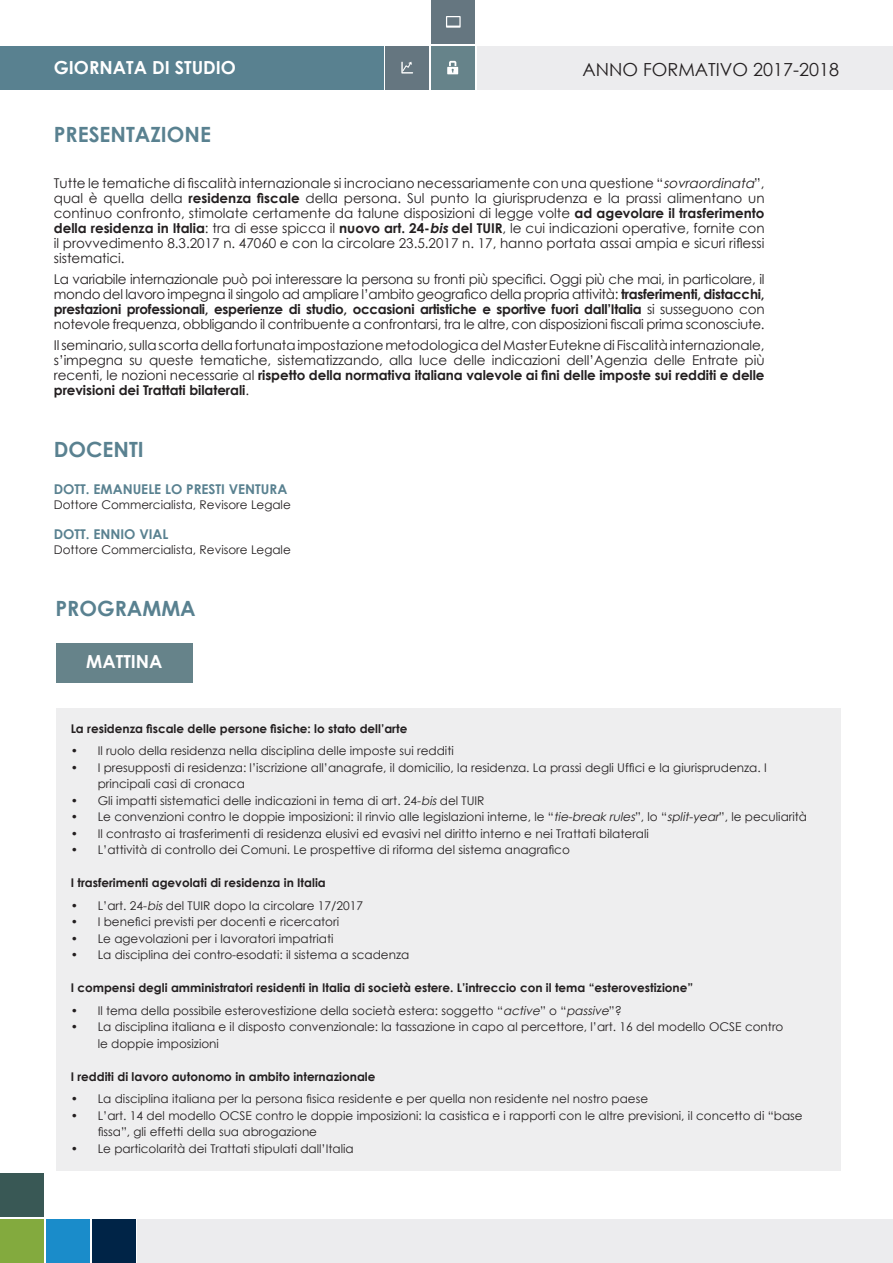
<style>
.page{position:relative;width:893px;height:1263px;background:#fff}
.page>*{position:absolute;margin:0;border:0;box-sizing:border-box;transform-origin:0 0}
.t1{font:700 21px "Century Gothic";color:#598190}
.t2{font:700 18px "Century Gothic";color:#fff}
.t3{font:18px "Century Gothic";color:#231f20}
.t4{font:13.5px/15px "Century Gothic";letter-spacing:-.005em;color:#231f20;text-align:justify}
.t5{font:700 13.5px "Century Gothic";color:#598190}
.t6{font:12px/16.5px "Century Gothic";color:#231f20}
.t7{font:700 12px "Century Gothic";color:#231f20}
.s1{font-style:italic}
.s2{font-weight:700}
.s3{font-weight:700;font-style:italic}
</style>
<div class="page">
<div style="left:0;top:46px;width:384px;height:43px;background:#598190"></div>
<div style="left:477px;top:46px;width:416px;height:43px;background:#ececee"></div>
<div style="left:431px;top:46px;width:44px;height:43px;background:#66838a"></div>
<div style="left:431px;top:0;width:44px;height:44px;background:#657680"></div>
<div style="left:385px;top:46px;width:44px;height:43px;background:#657680"></div>
<div style="left:56px;top:708px;width:785px;height:462px;background:#eeeeef"></div>
<div style="left:56px;top:643px;width:137px;height:40px;background:#66838a"></div>
<svg style="left:447px;top:61px;width:11px;height:13px"></svg>
<svg style="left:446px;top:16px;width:15px;height:12px"></svg>
<svg style="left:401px;top:62px;width:12px;height:12px"></svg>
<div style="left:0;top:1219px;width:44px;height:44px;background:#83aa3e"></div>
<div style="left:0;top:1173px;width:44px;height:44px;background:#395855"></div>
<div style="left:92px;top:1219px;width:44px;height:44px;background:#002447"></div>
<div style="left:138px;top:1219px;width:755px;height:44px;background:#ececee"></div>
<div style="left:46px;top:1219px;width:44px;height:44px;background:#1a8cca"></div>
<h2 class="t2" style="left:54px;top:54px;width:184px">GIORNATA DI STUDIO</h2>
<h2 class="t3" style="left:582px;top:57px;width:258px">ANNO FORMATIVO 2017-2018</h2>
<p class="t1" style="left:54px;top:119px;width:159px">PRESENTAZIONE</p>
<p class="t4" style="left:54px;top:175px;width:712px">Tutte le tematiche di fiscalità internazionale si incrociano necessariamente con una questione “<span class="s1">sovraordinata</span>”, qual è quella della <span class="s2">residenza fiscale</span> della persona. Sul punto la giurisprudenza e la prassi alimentano un continuo confronto, stimolate certamente da talune disposizioni di legge volte <span class="s2">ad agevolare il trasferimento della residenza in Italia</span>: tra di esse spicca il <span class="s2">nuovo art. 24-</span><span class="s3">bis</span><span class="s2">del TUIR</span>, le cui indicazioni operative, fornite con il provvedimento 8.3.2017 n. 47060 e con la circolare 23.5.2017 n. 17, hanno portata assai ampia e sicuri riflessi sistematici.</p>
<p class="t4" style="left:54px;top:271px;width:712px">La variabile internazionale può poi interessare la persona su fronti più specifici. Oggi più che mai, in particolare, il mondo del lavoro impegna il singolo ad ampliare l’ambito geografico della propria attività: <span class="s2">trasferimenti, distacchi, prestazioni professionali, esperienze di studio, occasioni artistiche e sportive fuori dall’Italia</span> si susseguono con notevole frequenza, obbligando il contribuente a confrontarsi, tra le altre, con disposizioni fiscali prima sconosciute.</p>
<p class="t4" style="left:54px;top:338px;width:712px">Il seminario, sulla scorta della fortunata impostazione metodologica del Master Eutekne di Fiscalità internazionale, s’impegna su queste tematiche, sistematizzando, alla luce delle indicazioni dell’Agenzia delle Entrate più recenti, le nozioni necessarie al <span class="s2">rispetto della normativa italiana valevole ai fini delle imposte sui redditi e delle previsioni dei Trattati bilaterali</span>.</p>
<p class="t1" style="left:54px;top:434px;width:91px">DOCENTI</p>
<p class="t5" style="left:54px;top:479px;width:235px">DOTT. EMANUELE LO PRESTI VENTURA</p>
<p class="t6" style="left:54px;top:496px;width:238px">Dottore Commercialista, Revisore Legale</p>
<p class="t5" style="left:54px;top:524px;width:116px">DOTT. ENNIO VIAL</p>
<p class="t6" style="left:54px;top:541px;width:238px">Dottore Commercialista, Revisore Legale</p>
<p class="t1" style="left:56px;top:593px;width:142px">PROGRAMMA</p>
<p class="t2" style="left:86px;top:648px;width:78px">MATTINA</p>
<p class="t7" style="left:71px;top:719px;width:338px">La residenza fiscale delle persone fisiche: lo stato dell’arte</p>
<p class="t6" style="left:71px;top:742px;width:385px">• Il ruolo della residenza nella disciplina delle imposte sui redditi</p>
<p class="t6" style="left:98px;top:759px;width:671px;text-indent:-27px">• I presupposti di residenza: l’iscrizione all’anagrafe, il domicilio, la residenza. La prassi degli Uffici e la giurisprudenza. I principali casi di cronaca</p>
<p class="t6" style="left:71px;top:792px;width:415px">• Gli impatti sistematici delle indicazioni in tema di art. 24-<span class="s1">bis</span>del TUIR</p>
<p class="t6" style="left:71px;top:808px;width:738px">• Le convenzioni contro le doppie imposizioni: il rinvio alle legislazioni interne, le “<span class="s1">tie-break rules</span>”, lo “<span class="s1">split-year</span>”, le peculiarità</p>
<p class="t6" style="left:71px;top:825px;width:580px">• Il contrasto ai trasferimenti di residenza elusivi ed evasivi nel diritto interno e nei Trattati bilaterali</p>
<p class="t6" style="left:71px;top:841px;width:501px">• L’attività di controllo dei Comuni. Le prospettive di riforma del sistema anagrafico</p>
<p class="t7" style="left:71px;top:874px;width:257px">I trasferimenti agevolati di residenza in Italia</p>
<p class="t6" style="left:71px;top:897px;width:294px">• L’art. 24-<span class="s1">bis</span>del TUIR dopo la circolare 17/2017</p>
<p class="t6" style="left:71px;top:913px;width:270px">• I benefici previsti per docenti e ricercatori</p>
<p class="t6" style="left:71px;top:930px;width:264px">• Le agevolazioni per i lavoratori impatriati</p>
<p class="t6" style="left:71px;top:946px;width:340px">• La disciplina dei contro-esodati: il sistema a scadenza</p>
<p class="t7" style="left:71px;top:979px;width:624px">I compensi degli amministratori residenti in Italia di società estere. L’intreccio con il tema “esterovestizione”</p>
<p class="t6" style="left:71px;top:1002px;width:553px">• Il tema della possibile esterovestizione della società estera: soggetto “<span class="s1">active</span>” o “<span class="s1">passive</span>”?</p>
<p class="t6" style="left:98px;top:1018px;width:687px;text-indent:-27px">• La disciplina italiana e il disposto convenzionale: la tassazione in capo al percettore, l’art. 16 del modello OCSE contro le doppie imposizioni</p>
<p class="t7" style="left:71px;top:1067px;width:306px">I redditi di lavoro autonomo in ambito internazionale</p>
<p class="t6" style="left:71px;top:1090px;width:579px">• La disciplina italiana per la persona fisica residente e per quella non residente nel nostro paese</p>
<p class="t6" style="left:98px;top:1107px;width:706px;text-indent:-27px">• L’art. 14 del modello OCSE contro le doppie imposizioni: la casistica e i rapporti con le altre previsioni, il concetto di “base fissa”, gli effetti della sua abrogazione</p>
<p class="t6" style="left:71px;top:1140px;width:285px">• Le particolarità dei Trattati stipulati dall’Italia</p>
</div>
